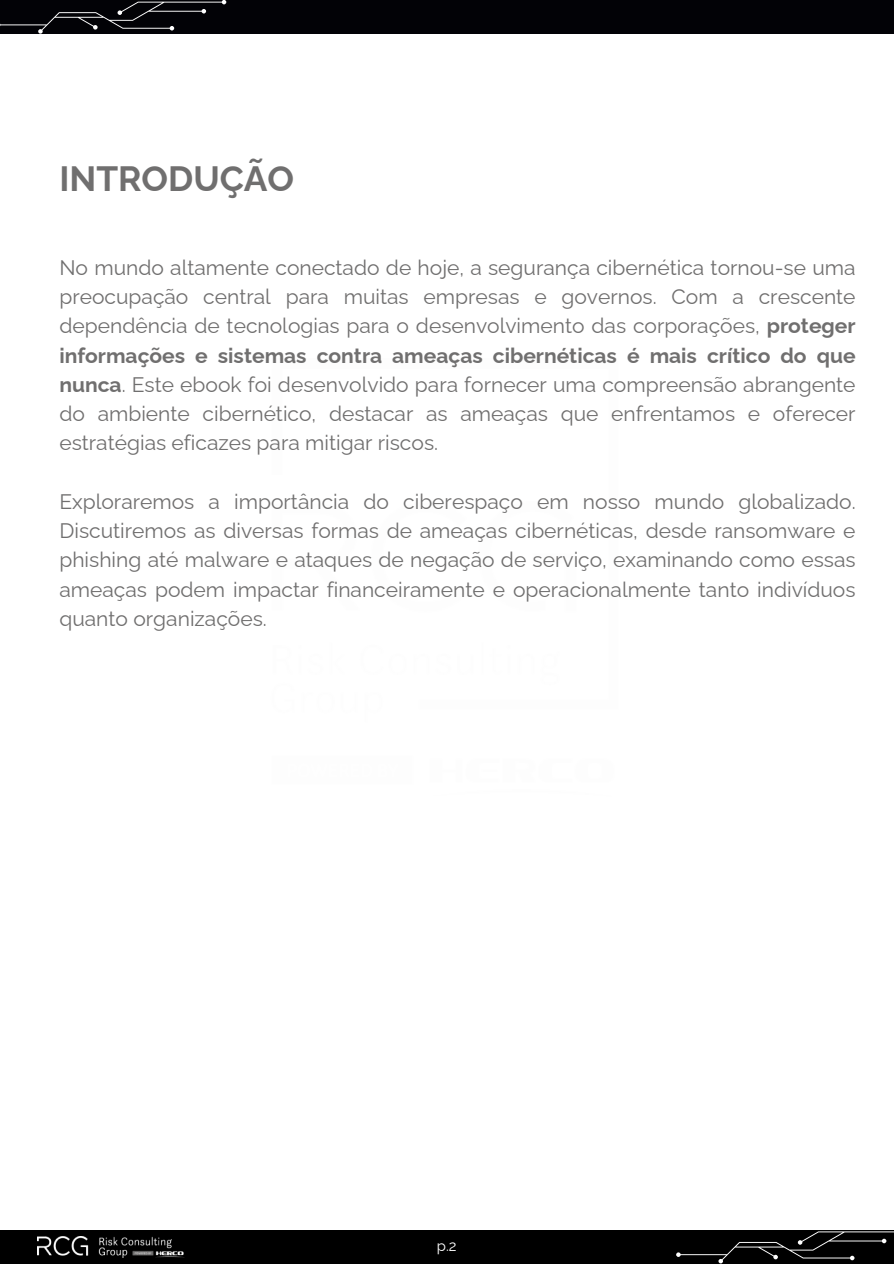
<style>
.page{position:relative;width:894px;height:1264px;background:#fff}
.page>*{position:absolute;margin:0;border:0;box-sizing:border-box;transform-origin:0 0}
.t1{font:700 35.1px "Raleway";color:#706f6f}
.t2{font:21px/29.2px "Raleway";color:#706f6f;text-align:justify}
.t3{font:14.85px "Raleway";color:#fff}
.s1{font-weight:700}
</style>
<div class="page">
<div style="left:0;top:0;width:893px;height:34px;background:#020206"></div>
<div style="left:0;top:1229px;width:893px;height:34px;background:#000"></div>
<svg style="left:0;top:0;width:226px;height:34px"></svg>
<svg style="left:676px;top:1229px;width:217px;height:34px"></svg>
<img style="left:37px;top:1236px;width:147px;height:21px">
<h1 class="t1" style="left:59px;top:151px;width:236px">INTRODUÇÃO</h1>
<p class="t2" style="left:59px;top:250px;width:797px">No mundo altamente conectado de hoje, a segurança cibernética tornou-se uma preocupação central para muitas empresas e governos. Com a crescente dependência de tecnologias para o desenvolvimento das corporações, <span class="s1">proteger informações e sistemas contra ameaças cibernéticas é mais crítico do que nunca</span>. Este ebook foi desenvolvido para fornecer uma compreensão abrangente do ambiente cibernético, destacar as ameaças que enfrentamos e oferecer estratégias eficazes para mitigar riscos.</p>
<p class="t2" style="left:59px;top:484px;width:797px">Exploraremos a importância do ciberespaço em nosso mundo globalizado.<br>Discutiremos as diversas formas de ameaças cibernéticas, desde ransomware e phishing até malware e ataques de negação de serviço, examinando como essas ameaças podem impactar financeiramente e operacionalmente tanto indivíduos quanto organizações.</p>
<p class="t3" style="left:437px;top:1234px;width:21px">p.2</p>
</div>
